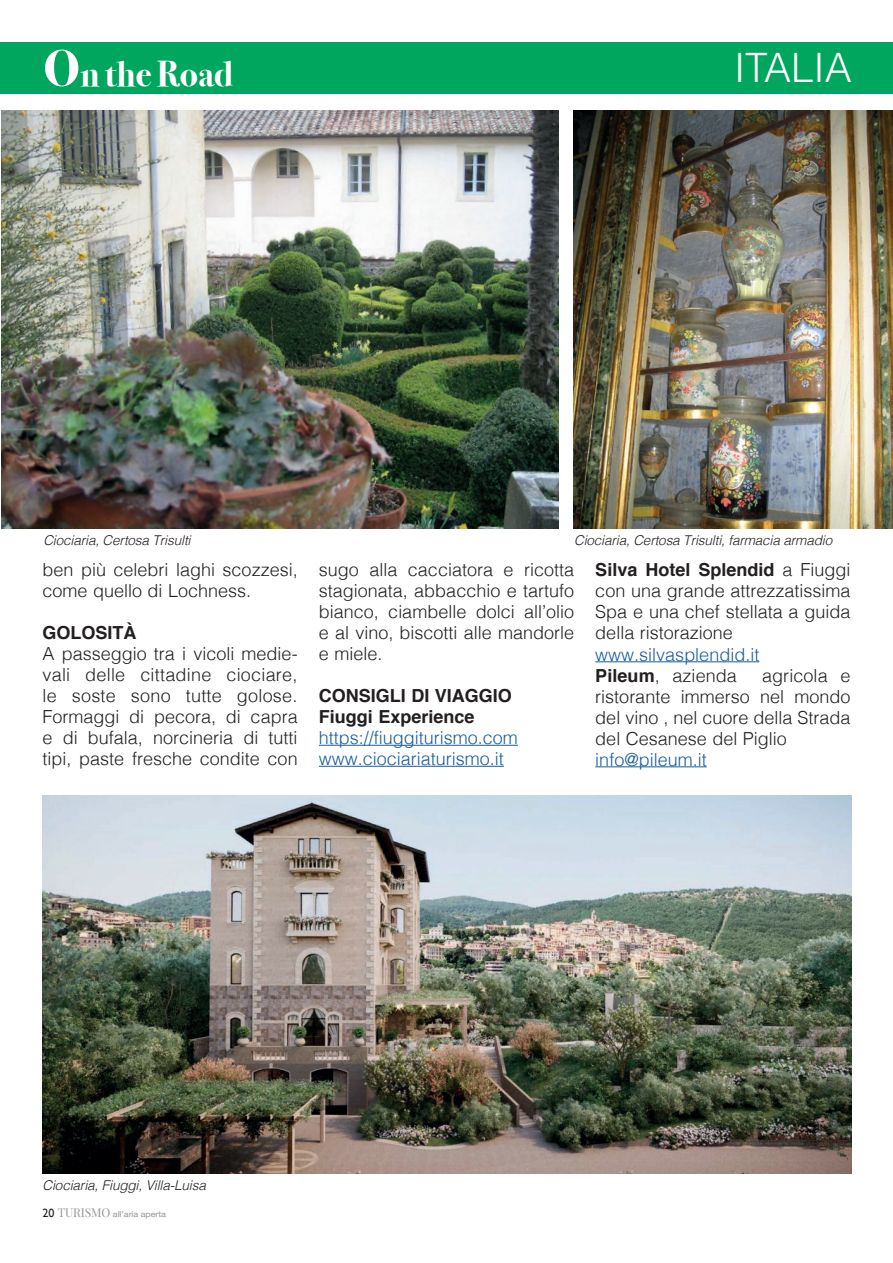
<style>
.page{position:relative;width:893px;height:1263px;background:#fff}
.page>*{position:absolute;margin:0;border:0;box-sizing:border-box;transform-origin:0 0}
.t1{font:300 40.5px "Helvetica LT Std";color:#fff}
.t2{font:700 36px "Bodoni Svty Two ITCTT";color:#fff}
.t3{font:300 18px/21px "Helvetica";color:#231f20;text-align:justify}
.t4{font:300 18px/21px "Helvetica";color:#175d9e}
.t5{font:700 18px/21px "Helvetica";color:#231f20}
.t6{font:italic 300 13.5px "Helvetica";letter-spacing:-.01em;color:#231f20}
.t7{font:8.1px "Helvetica Neue";letter-spacing:-.01em;color:#939598;scale:1.11 1}
.s1{font-size:51.6px}
.s2{font-weight:700}
.s3{font-weight:700;color:#231f20}
.s4{color:#231f20}
.s5{font-family:"Gill Sans";font-size:12px;color:#231f20}
.s6{font-family:"Playfair Display";font-size:12px}
</style>
<div class="page">
<hr style="left:319px;top:745px;width:199px;height:1px;background:#175d9e">
<hr style="left:319px;top:766px;width:185px;height:1px;background:#175d9e">
<hr style="left:595px;top:661px;width:164px;height:1px;background:#175d9e">
<hr style="left:595px;top:766px;width:112px;height:1px;background:#175d9e">
<img style="left:1px;top:111px;width:558px;height:418px">
<img style="left:573px;top:111px;width:319px;height:418px">
<img style="left:43px;top:795px;width:808px;height:378px">
<div style="left:0;top:42px;width:893px;height:52px;background:#00a65d"></div>
<h2 class="t2" style="left:43px;top:44px;width:191px"><span class="s1">O</span>n the Road</h2>
<h1 class="t1" style="left:734px;top:43px;width:119px">ITALIA</h1>
<p class="t6" style="left:43px;top:528px;width:149px">Ciociaria, Certosa Trisulti</p>
<p class="t6" style="left:574px;top:528px;width:260px">Ciociaria, Certosa Trisulti, farmacia armadio</p>
<p class="t3" style="left:43px;top:558px;width:257px">ben più celebri laghi scozzesi, come quello di Lochness.</p>
<p class="t5" style="left:43px;top:622px;width:96px">GOLOSITÀ</p>
<p class="t3" style="left:43px;top:642px;width:257px">A passeggio tra i vicoli medie&shy;vali delle cittadine ciociare, le soste sono tutte golose.<br>Formaggi di pecora, di capra e di bufala, norcineria di tutti tipi, paste fresche condite con</p>
<p class="t3" style="left:319px;top:558px;width:257px">sugo alla cacciatora e ricotta stagionata, abbacchio e tartufo bianco, ciambelle dolci all’olio e al vino, biscotti alle mandorle e miele.</p>
<p class="t5" style="left:319px;top:685px;width:195px">CONSIGLI DI VIAGGIO<br>Fiuggi Experience</p>
<p class="t4" style="left:319px;top:726px;width:201px">https://fiuggiturismo.com www.ciociariaturismo.it</p>
<p class="t3" style="left:595px;top:558px;width:257px"><span class="s2">Silva Hotel Splendid</span> a Fiuggi con una grande attrezzatissima Spa e una chef stellata a guida della ristorazione</p>
<p class="t4" style="left:595px;top:642px;width:165px">www.silvasplendid.it<br><span class="s3">Pileum</span><span class="s4">, azienda</span></p>
<p class="t3" style="left:595px;top:663px;width:257px;text-indent:167px">agricola e ristorante immerso nel mondo del vino , nel cuore della Strada del Cesanese del Piglio</p>
<p class="t4" style="left:595px;top:747px;width:113px">info@pileum.it</p>
<p class="t6" style="left:43px;top:1174px;width:165px">Ciociaria, Fiuggi, Villa-Luisa</p>
<p class="t7" style="left:43px;top:1208px;width:113px"><span class="s5">20</span> <span class="s6">TURISMO</span> all’aria aperta</p>
</div>
